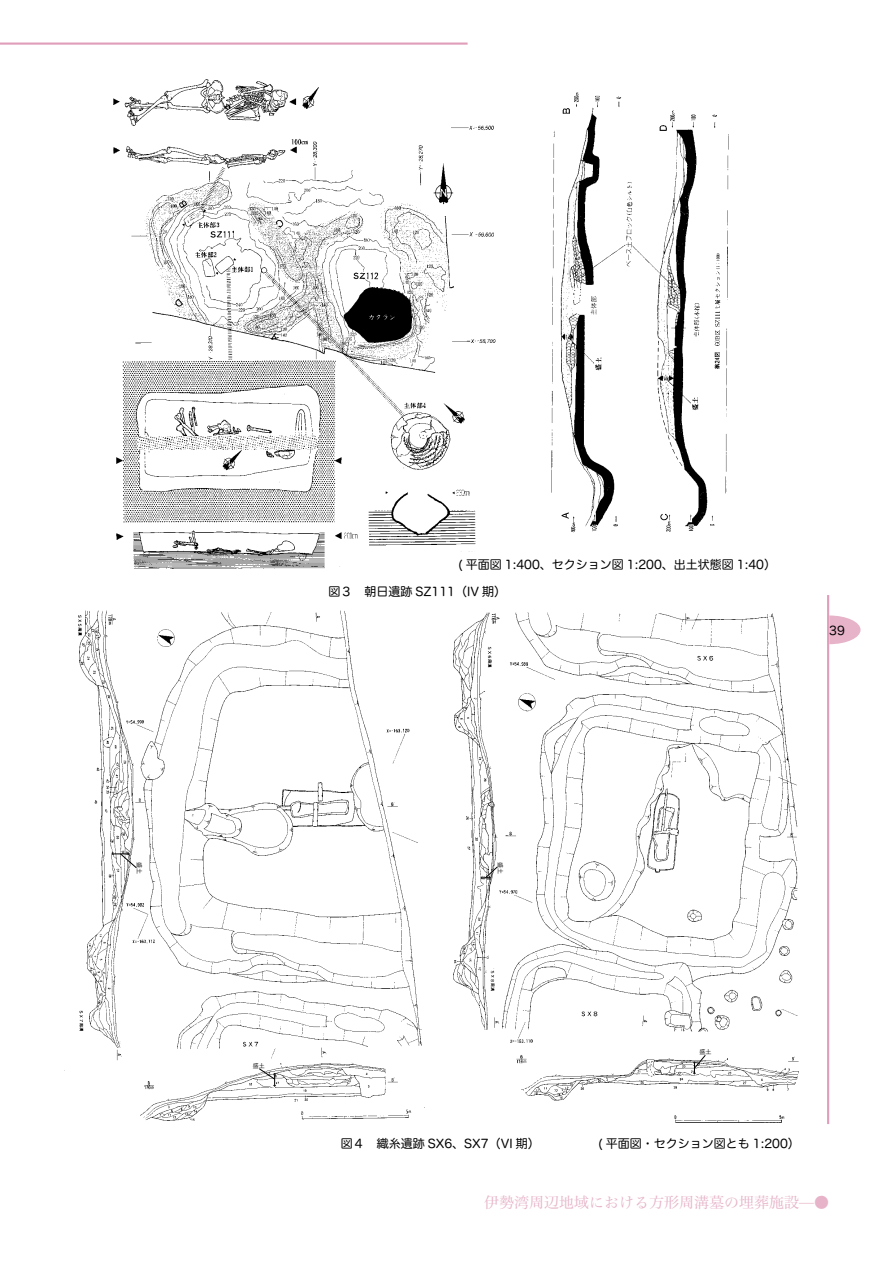
<style>
.page{position:relative;width:893px;height:1263px;background:#fff}
.page>*{position:absolute;margin:0;border:0;box-sizing:border-box;transform-origin:0 0}
.t1{font:15px "Hira Min Pro W3";color:#e6b3c8}
.t2{font:12px "Hira Maru Pro W4";color:#000}
.t3{font:6px "Hira Kaku Pro W3";color:#000}
</style>
<div class="page">
<svg style="left:829px;top:615px;width:31px;height:29px"></svg>
<hr style="left:827px;top:595px;width:2px;height:529px;background:#e09eba">
<hr style="left:0;top:43px;width:468px;height:2px;background:#e09eba">
<img style="left:551px;top:92px;width:178px;height:441px">
<img style="left:113px;top:79px;width:383px;height:490px">
<img style="left:64px;top:610px;width:361px;height:511px">
<img style="left:453px;top:612px;width:346px;height:511px">
<svg style="left:259px;top:1068px;width:17px;height:19px"></svg>
<svg style="left:693px;top:1055px;width:13px;height:19px"></svg>
<svg style="left:480px;top:866px;width:18px;height:13px"></svg>
<svg style="left:111px;top:852px;width:26px;height:16px"></svg>
<div style="left:447px;top:1122px;width:122px;height:9px;background:#fff"></div>
<div style="left:326px;top:557px;width:18px;height:9px;background:#fff"></div>
<div style="left:456px;top:544px;width:20px;height:7px;background:#fff"></div>
<div style="left:407px;top:372px;width:20px;height:7px;background:#fff"></div>
<p class="t2" style="left:459px;top:554px;width:319px">( 平面図 1:400、セクション図 1:200、出土状態図 1:40）</p>
<p class="t2" style="left:328px;top:581px;width:179px">図３　朝日遺跡 SZ111（IV 期）</p>
<p class="t2" style="left:829px;top:620px;width:17px">39</p>
<p class="t3" style="left:145px;top:862px;width:13px;rotate:90deg">盛土</p>
<p class="t3" style="left:506px;top:862px;width:13px;rotate:90deg">盛土</p>
<p class="t3" style="left:253px;top:1060px;width:13px">盛土</p>
<p class="t2" style="left:341px;top:1133px;width:200px">図４　織糸遺跡 SX6、SX7（VI 期）</p>
<p class="t3" style="left:699px;top:1047px;width:13px">盛土</p>
<p class="t2" style="left:599px;top:1133px;width:203px">( 平面図・セクション図とも 1:200）</p>
<p class="t1" style="left:484px;top:1190px;width:346px">伊勢湾周辺地域における方形周溝墓の埋葬施設̶●</p>
</div>
